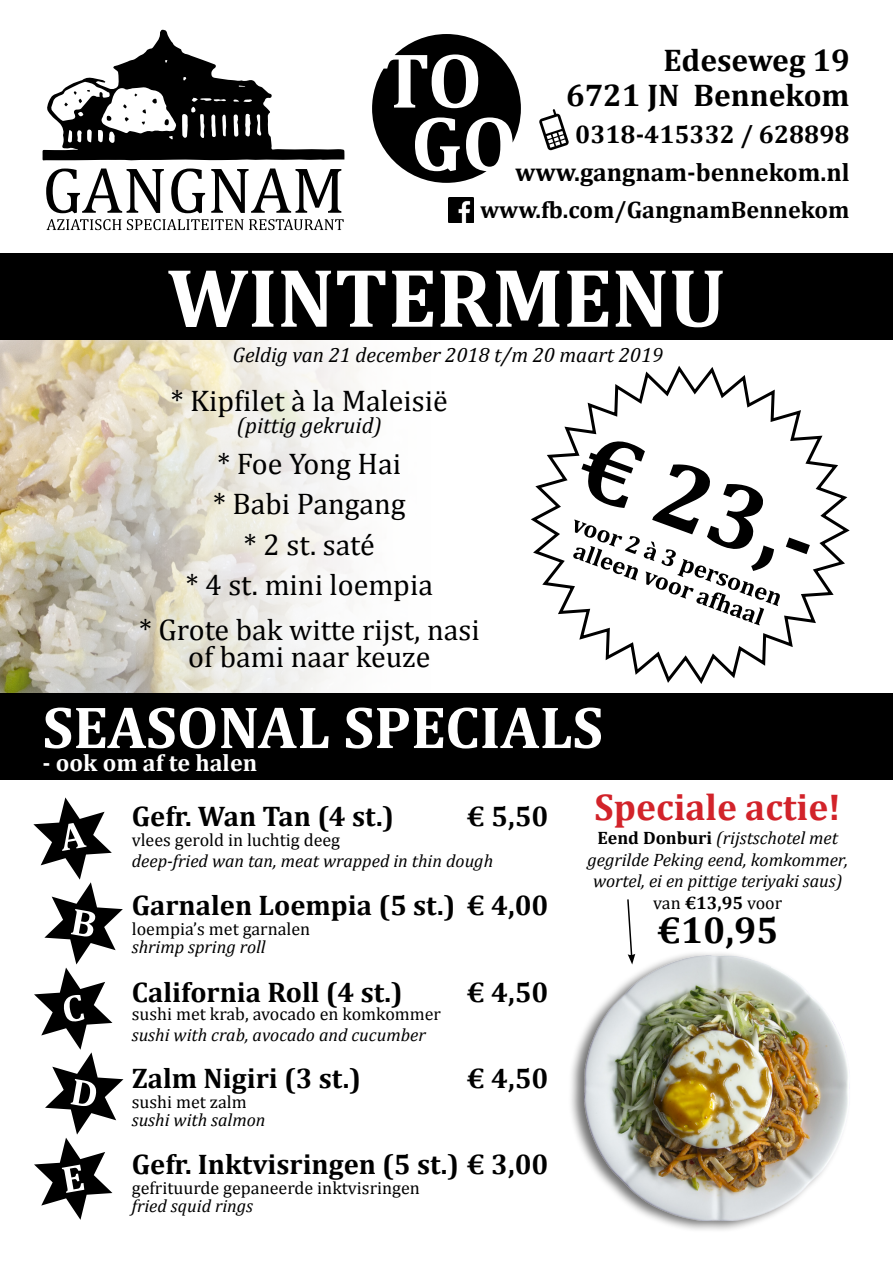
<style>
.page{position:relative;width:893px;height:1263px;background:#fff}
.page>*{position:absolute;margin:0;border:0;box-sizing:border-box;transform-origin:0 0}
.t1{font:700 84px "Cambria";color:#fff}
.t2{font:700 60px "Cambria";color:#fff}
.t3{font:700 37.5px "Cambria";color:#d2232a}
.t4{font:700 37.5px "Cambria";color:#000}
.t5{font:700 31.5px/34.5px "Cambria";color:#000;text-align:right}
.t6{font:30px/40.5px "Cambria";color:#000;text-align:center}
.t7{font:700 28.5px "Cambria";color:#000}
.t8{font:700 25.5px/37.5px "Cambria";color:#000;text-align:right}
.t9{font:700 24px "Cambria";color:#000}
.t10{font:700 24px "Cambria";color:#fff}
.t11{font:italic 22.5px "Cambria";color:#000}
.t12{font:italic 21px "Cambria";color:#000}
.t13{font:italic 18px/21.6px "Cambria";color:#000;text-align:center}
.t14{font:18px "Cambria";color:#000}
.s1{font-weight:700;font-style:normal}
.s2{font-style:normal}
</style>
<div class="page">
<img style="left:0;top:339px;width:446px;height:354px">
<div style="left:0;top:693px;width:893px;height:86px;background:#000"></div>
<svg style="left:33px;top:797px;width:90px;height:423px"></svg>
<div style="left:0;top:253px;width:893px;height:86px;background:#000"></div>
<img style="left:449px;top:197px;width:25px;height:25px">
<svg style="left:539px;top:109px;width:30px;height:42px"></svg>
<svg style="left:372px;top:34px;width:149px;height:149px"></svg>
<svg style="left:531px;top:365px;width:319px;height:319px"></svg>
<svg style="left:786px;top:537px;width:24px;height:17px"></svg>
<svg style="left:573px;top:441px;width:207px;height:184px"></svg>
<svg style="left:46px;top:169px;width:118px;height:44px"></svg>
<svg style="left:171px;top:169px;width:34px;height:44px"></svg>
<svg style="left:211px;top:169px;width:130px;height:44px"></svg>
<svg style="left:42px;top:30px;width:302px;height:131px"></svg>
<svg style="left:46px;top:219px;width:75px;height:11px"></svg>
<svg style="left:127px;top:219px;width:217px;height:11px"></svg>
<div style="left:567px;top:950px;width:284px;height:283px;background:#000;opacity:.55"></div>
<img style="left:584px;top:955px;width:266px;height:265px">
<svg style="left:626px;top:899px;width:9px;height:65px"></svg>
<h3 class="t5" style="left:566px;top:42px;width:285px">Edeseweg 19<br>6721 JN Bennekom</h3>
<h3 class="t8" style="left:515px;top:115px;width:336px">0318-415332 / 628898 www.gangnam-bennekom.nl</h3>
<h3 class="t9" style="left:480px;top:193px;width:371px">www.fb.com/GangnamBennekom</h3>
<h1 class="t1" style="left:167px;top:239px;width:560px">WINTERMENU</h1>
<p class="t12" style="left:233px;top:340px;width:432px">Geldig van 21 december 2018 t/m 20 maart 2019</p>
<h3 class="t6" style="left:171px;top:380px;width:278px">* Kipfilet à la Maleisië</h3>
<p class="t11" style="left:237px;top:409px;width:146px">(pittig gekruid)</p>
<h3 class="t6" style="left:186px;top:443px;width:249px">* Foe Yong Hai<br>* Babi Pangang<br>* 2 st. saté<br>* 4 st. mini loempia</h3>
<h3 class="t6" style="left:139px;top:616px;width:342px;line-height:27px">* Grote bak witte rijst, nasi of bami naar keuze</h3>
<h2 class="t2" style="left:43px;top:685px;width:562px">SEASONAL SPECIALS</h2>
<h3 class="t10" style="left:43px;top:745px;width:216px">- ook om af te halen</h3>
<h3 class="t7" style="left:132px;top:796px;width:264px">Gefr. Wan Tan (4 st.)</h3>
<h3 class="t7" style="left:466px;top:796px;width:83px">€ 5,50</h3>
<p class="t14" style="left:132px;top:829px;width:210px">vlees gerold in luchtig deeg</p>
<p class="t13" style="left:132px;top:849px;width:363px">deep-fried wan tan, meat wrapped in thin dough</p>
<h3 class="t7" style="left:132px;top:886px;width:418px">Garnalen Loempia (5 st.) € 4,00</h3>
<p class="t14" style="left:132px;top:918px;width:180px">loempia’s met garnalen</p>
<p class="t13" style="left:132px;top:936px;width:135px">shrimp spring roll</p>
<h3 class="t7" style="left:132px;top:972px;width:273px">California Roll (4 st.)</h3>
<h3 class="t7" style="left:466px;top:972px;width:83px">€ 4,50</h3>
<p class="t14" style="left:132px;top:1003px;width:311px">sushi met krab, avocado en komkommer</p>
<p class="t13" style="left:132px;top:1023px;width:295px">sushi with crab, avocado and cucumber</p>
<h3 class="t7" style="left:132px;top:1058px;width:231px">Zalm Nigiri (3 st.)</h3>
<h3 class="t7" style="left:466px;top:1058px;width:83px">€ 4,50</h3>
<p class="t14" style="left:132px;top:1091px;width:116px">sushi met zalm</p>
<p class="t13" style="left:132px;top:1108px;width:135px">sushi with salmon</p>
<h3 class="t7" style="left:132px;top:1144px;width:418px">Gefr. Inktvisringen (5 st.) € 3,00</h3>
<p class="t14" style="left:132px;top:1177px;width:290px">gefrituurde gepaneerde inktvisringen</p>
<p class="t13" style="left:132px;top:1194px;width:123px">fried squid rings</p>
<h3 class="t3" style="left:595px;top:781px;width:248px">Speciale actie!</h3>
<p class="t13" style="left:587px;top:826px;width:262px"><span class="s1">Eend Donburi</span> (rijstschotel met gegrilde Peking eend, komkommer, wortel, ei en pittige teriyaki saus) <span class="s2">van</span> <span class="s1">€13,95</span> <span class="s2">voor</span></p>
<h3 class="t4" style="left:657px;top:904px;width:123px">€10,95</h3>
</div>
